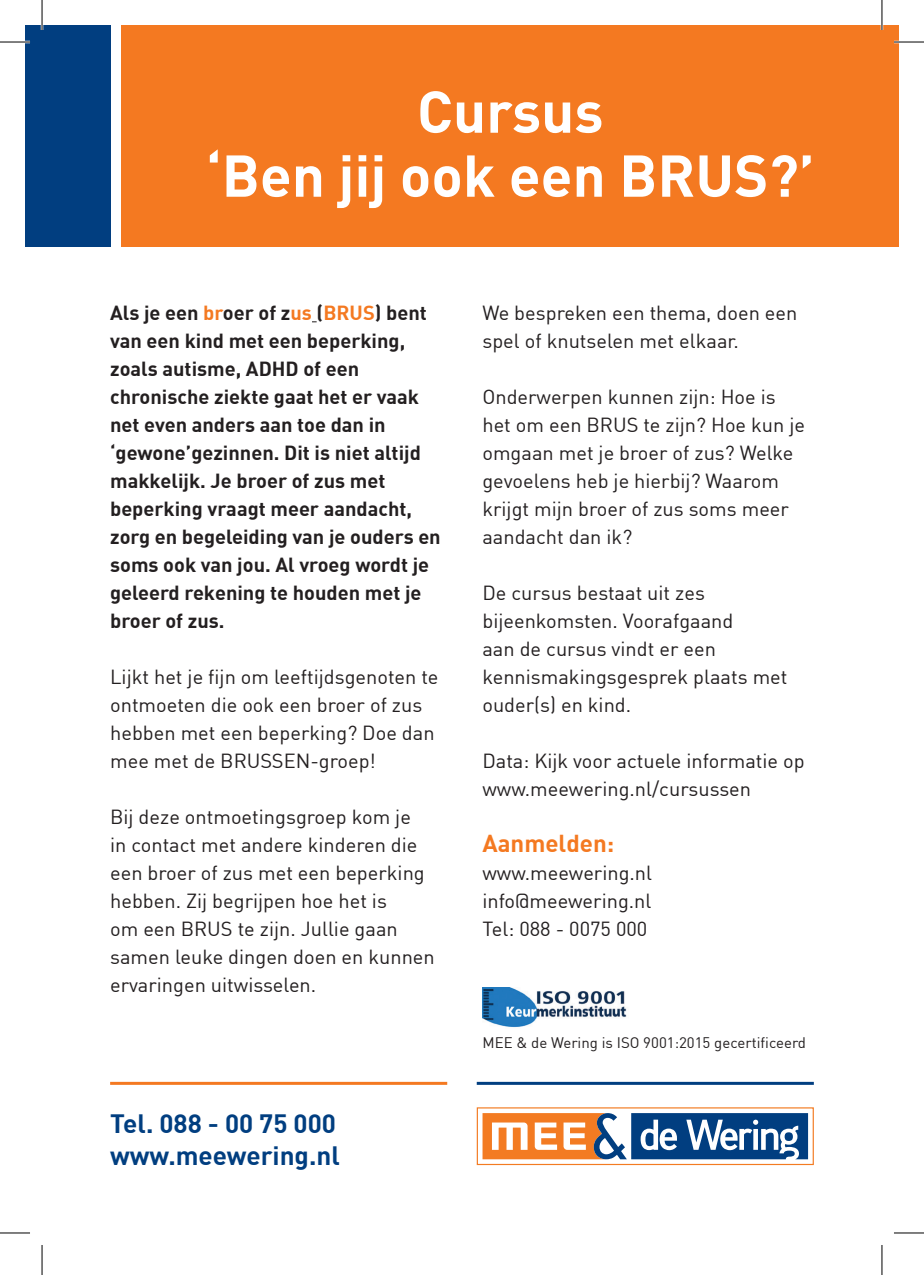
<style>
.page{position:relative;width:924px;height:1275px;background:#fff}
.page>*{position:absolute;margin:0;border:0;box-sizing:border-box;transform-origin:0 0}
.t1{font:700 58px/64px "DIN";color:#fff;text-align:center}
.t2{font:700 26px/32px "DIN";color:#013e80}
.t3{font:700 24px "DIN";color:#f47921}
.t4{font:20px/28px "DIN";color:#231f20}
.t5{font:700 20px/28px "DIN";color:#231f20}
.t6{font:15px "DIN";color:#231f20}
.s1{color:#f47921}
</style>
<div class="page">
<div style="left:121px;top:25px;width:777px;height:221px;background:#f47921"></div>
<div style="left:476px;top:1107px;width:337px;height:58px;border:1px solid #f37b22"></div>
<svg style="left:482px;top:1113px;width:325px;height:46px"></svg>
<div style="left:784px;top:1132px;width:8px;height:9px;background:#013e80;border-radius:50%"></div>
<hr style="left:110px;top:1081px;width:337px;height:3px;background:#f47921">
<hr style="left:476px;top:1081px;width:337px;height:3px;background:#013e80">
<div style="left:25px;top:25px;width:85px;height:221px;background:#013e80"></div>
<img style="left:482px;top:987px;width:145px;height:41px">
<hr style="left:0;top:41px;width:30px;height:2px;background:#fff">
<hr style="left:893px;top:41px;width:30px;height:2px;background:#fff">
<hr style="left:41px;top:0;width:2px;height:30px;background:#fff">
<hr style="left:880px;top:0;width:2px;height:30px;background:#fff">
<hr style="left:0;top:42px;width:30px;height:1px;background:#000">
<hr style="left:893px;top:42px;width:30px;height:1px;background:#000">
<hr style="left:0;top:1232px;width:30px;height:1px;background:#000">
<hr style="left:893px;top:1232px;width:30px;height:1px;background:#000">
<hr style="left:42px;top:0;width:1px;height:30px;background:#000">
<hr style="left:42px;top:1245px;width:1px;height:30px;background:#000">
<hr style="left:881px;top:0;width:1px;height:30px;background:#000">
<hr style="left:881px;top:1245px;width:1px;height:30px;background:#000">
<h1 class="t1" style="left:206px;top:77px;width:610px">Cursus<br>‘Ben jij ook een BRUS?’</h1>
<p class="t5" style="left:110px;top:297px;width:332px">Als je een <span class="s1">br</span>oer of z<span class="s1">us</span> (<span class="s1">BRUS</span>) bent van een kind met een beperking, zoals autisme, ADHD of een chronische ziekte gaat het er vaak net even anders aan toe dan in ‘gewone’gezinnen. Dit is niet altijd makkelijk. Je broer of zus met beperking vraagt meer aandacht, zorg en begeleiding van je ouders en soms ook van jou. Al vroeg wordt je geleerd rekening te houden met je broer of zus.</p>
<p class="t4" style="left:110px;top:662px;width:329px">Lijkt het je fijn om leeftijdsgenoten te ontmoeten die ook een broer of zus hebben met een beperking? Doe dan mee met de BRUSSEN-groep!</p>
<p class="t4" style="left:110px;top:802px;width:326px">Bij deze ontmoetingsgroep kom je<br>in contact met andere kinderen die een broer of zus met een beperking hebben. Zij begrijpen hoe het is<br>om een BRUS te zijn. Jullie gaan samen leuke dingen doen en kunnen ervaringen uitwisselen.</p>
<h2 class="t2" style="left:110px;top:1106px;width:231px">Tel. 088 - 00 75 000 www.meewering.nl</h2>
<p class="t4" style="left:482px;top:298px;width:316px">We bespreken een thema, doen een spel of knutselen met elkaar.</p>
<p class="t4" style="left:482px;top:382px;width:324px">Onderwerpen kunnen zijn: Hoe is het om een BRUS te zijn? Hoe kun je omgaan met je broer of zus? Welke gevoelens heb je hierbij? Waarom krijgt mijn broer of zus soms meer aandacht dan ik?</p>
<p class="t4" style="left:482px;top:578px;width:306px">De cursus bestaat uit zes bijeenkomsten. Voorafgaand<br>aan de cursus vindt er een kennismakingsgesprek plaats met ouder(s) en kind.</p>
<p class="t4" style="left:482px;top:746px;width:323px">Data: Kijk voor actuele informatie op www.meewering.nl/cursussen</p>
<p class="t3" style="left:482px;top:827px;width:133px">Aanmelden:</p>
<p class="t4" style="left:482px;top:858px;width:171px;text-align:justify">www.meewering.nl info@meewering.nl Tel: 088 - 0075 000</p>
<p class="t6" style="left:482px;top:1033px;width:325px">MEE &amp; de Wering is ISO 9001:2015 gecertificeerd</p>
</div>
